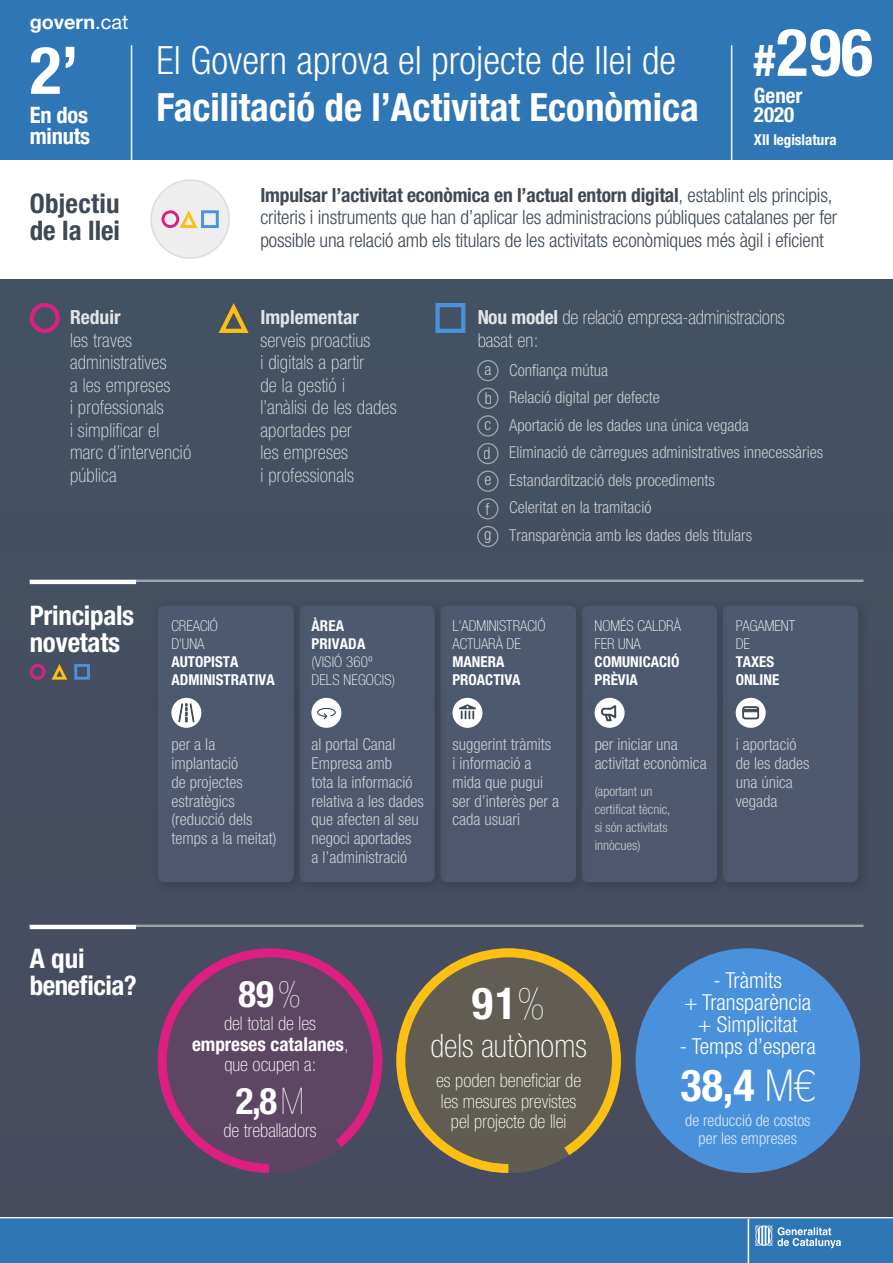
<style>
.page{position:relative;width:893px;height:1263px;background:#fff}
.page>*{position:absolute;margin:0;border:0;box-sizing:border-box;transform-origin:0 0}
.t1{font:700 condensed 66px "Helvetica Neue";color:#fff}
.t2{font:700 condensed 44.1px "Helvetica Neue LT Std";color:#fff}
.t3{font:700 condensed 39px "Helvetica Neue LT Std";color:#fff}
.t4{font:300 condensed 39px "Helvetica Neue LT Std";color:#fff}
.t5{font:700 condensed 36.75px "Helvetica Neue LT Std";color:#fff}
.t6{font:100 condensed 32.4px "Helvetica Neue LT Std";color:#fff}
.t7{font:700 condensed 27px/27px "Helvetica Neue LT Std";letter-spacing:-.01em;color:#fff}
.t8{font:700 condensed 27px/27px "Helvetica Neue LT Std";letter-spacing:.01em;color:#3f4955}
.t9{font:700 condensed 22.5px/21px "Helvetica Neue";letter-spacing:-.01em;color:#fff}
.t10{font:300 condensed 22.05px/22px "Helvetica Neue LT Std";color:#fff;text-align:center}
.t11{font:700 condensed 21px/19.5px "Helvetica Neue";color:#fff}
.t12{font:700 19.8px "Helvetica Neue";color:#fff}
.t13{font:300 condensed 19.5px/22.5px "Helvetica Neue LT Std";letter-spacing:-.01em;color:#3f4955}
.t14{font:100 condensed 19.5px/22.5px "Helvetica Neue LT Std";letter-spacing:.01em;color:#fff}
.t15{font:100 condensed 19.5px/22.5px "Helvetica Neue LT Std";letter-spacing:-.01em;color:#fff}
.t16{font:700 condensed 19.5px "Helvetica Neue LT Std";color:#fff}
.t17{font:100 condensed 19.05px/20.5px "Helvetica Neue LT Std";color:#fff;text-align:center}
.t18{font:300 condensed 16.5px/18.8px "Helvetica Neue LT Std";color:#fff}
.t19{font:300 condensed 16.2px/17.7px "Helvetica Neue LT Std";color:#fff;text-align:center}
.t20{font:100 condensed 15px/18px "Helvetica Neue LT Std";color:#fff}
.t21{font:700 condensed 15px/18px "Helvetica Neue LT Std";color:#fff}
.t22{font:700 condensed 15px "Helvetica Neue";color:#fff}
.t23{font:300 condensed 13.5px/18px "Helvetica Neue LT Std";color:#fff}
.s1{font-weight:400}
.s2{font-size:45px}
.s3{font-weight:700}
.s4{font-weight:200}
.s5{font-weight:100}
</style>
<div class="page">
<div style="left:0;top:279px;width:893px;height:980px;background:#445062"></div>
<div style="left:0;top:0;width:893px;height:160px;background:#2e76b5"></div>
<hr style="left:131px;top:45px;width:1px;height:116px;background:#fff">
<hr style="left:731px;top:45px;width:1px;height:116px;background:#fff">
<svg style="left:0;top:1217px;width:893px;height:46px;background:#377cb8"></svg>
<hr style="left:30px;top:925px;width:833px;height:2px;background:#fff">
<hr style="left:30px;top:580px;width:833px;height:2px;background:#fff">
<div style="left:294px;top:601px;width:152px;height:292px;background:#3f4657"></div>
<div style="left:300px;top:606px;width:135px;height:276px;background:#4e586e;border-radius:6px"></div>
<div style="left:577px;top:601px;width:151px;height:292px;background:#424a5d"></div>
<div style="left:582px;top:606px;width:135px;height:276px;background:#4e586e;border-radius:6px"></div>
<div style="left:717px;top:601px;width:152px;height:292px;background:#414859"></div>
<div style="left:723px;top:606px;width:135px;height:276px;background:#4e586e;border-radius:6px"></div>
<div style="left:153px;top:601px;width:152px;height:292px;background:linear-gradient(to bottom,#434e61,#444b5e)"></div>
<div style="left:158px;top:606px;width:136px;height:276px;background:#4e586e;border-radius:6px"></div>
<svg style="left:447px;top:606px;width:139px;height:279px;fill:#3f4859"></svg>
<div style="left:440px;top:606px;width:136px;height:276px;background:#4e586e;border-radius:6px"></div>
<hr style="left:30px;top:925px;width:106px;height:4px;background:#fff">
<hr style="left:30px;top:580px;width:106px;height:4px;background:#fff">
<div style="left:150px;top:179px;width:80px;height:80px;background:#eee;border-radius:50%"></div>
<div style="left:162px;top:210px;width:17px;height:18px;border:3px solid #dd1f81;border-radius:50%"></div>
<div style="left:201px;top:210px;width:18px;height:18px;border:3px solid #4a91db"></div>
<svg style="left:177px;top:210px;width:21px;height:18px"></svg>
<div style="left:150px;top:179px;width:80px;height:80px;border:2px solid #000;border-radius:50%"></div>
<div style="left:30px;top:664px;width:15px;height:16px;border:3px solid #dd1f81;border-radius:50%"></div>
<div style="left:74px;top:664px;width:16px;height:16px;border:3px solid #4a91db"></div>
<svg style="left:51px;top:664px;width:17px;height:16px"></svg>
<div style="left:30px;top:303px;width:30px;height:30px;border:4px solid #dd1f81;border-radius:50%"></div>
<svg style="left:218px;top:303px;width:31px;height:30px"></svg>
<div style="left:636px;top:949px;width:223px;height:223px;background:#4a91db;border-radius:50%"></div>
<svg style="left:396px;top:948px;width:225px;height:225px;fill:#615d53"></svg>
<svg style="left:158px;top:948px;width:224px;height:225px;fill:#5d4564"></svg>
<div style="left:435px;top:303px;width:30px;height:30px;border:4px solid #4a91db"></div>
<div style="left:477px;top:360px;width:21px;height:21px;border:1px solid #fff;border-radius:50%"></div>
<div style="left:477px;top:388px;width:21px;height:21px;border:1px solid #fff;border-radius:50%"></div>
<div style="left:477px;top:415px;width:21px;height:21px;border:1px solid #fff;border-radius:50%"></div>
<div style="left:477px;top:443px;width:21px;height:21px;border:1px solid #fff;border-radius:50%"></div>
<div style="left:477px;top:471px;width:21px;height:21px;border:1px solid #fff;border-radius:50%"></div>
<div style="left:477px;top:498px;width:21px;height:21px;border:1px solid #fff;border-radius:50%"></div>
<div style="left:477px;top:526px;width:21px;height:21px;border:1px solid #fff;border-radius:50%"></div>
<div style="left:171px;top:698px;width:30px;height:30px;background:#fff;border-radius:50%"></div>
<div style="left:311px;top:698px;width:30px;height:30px;background:#fff;border-radius:50%"></div>
<div style="left:595px;top:698px;width:30px;height:30px;background:#fff;border-radius:50%"></div>
<svg style="left:601px;top:705px;width:15px;height:16px"></svg>
<div style="left:736px;top:698px;width:30px;height:30px;background:#fff;border-radius:50%"></div>
<svg style="left:742px;top:706px;width:17px;height:13px"></svg>
<svg style="left:317px;top:707px;width:20px;height:13px"></svg>
<div style="left:179px;top:704px;width:4px;height:18px;border:1px solid #3f4955"></div>
<div style="left:190px;top:704px;width:4px;height:18px;border:1px solid #3f4955"></div>
<svg style="left:185px;top:703px;width:2px;height:19px"></svg>
<div style="left:452px;top:698px;width:30px;height:30px;background:#fff;border-radius:50%"></div>
<svg style="left:459px;top:706px;width:17px;height:13px"></svg>
<p class="t12" style="left:30px;top:6px;width:100px">govern<span class="s1">.cat</span></p>
<h1 class="t1" style="left:30px;top:16px;width:50px">2’</h1>
<h3 class="t9" style="left:30px;top:103px;width:62px">En dos minuts</h3>
<h3 class="t8" style="left:30px;top:189px;width:92px">Objectiu de la llei</h3>
<h3 class="t4" style="left:157px;top:38px;width:521px">El Govern aprova el projecte de llei de</h3>
<h3 class="t3" style="left:157px;top:83px;width:544px">Facilitació de l’Activitat Econòmica</h3>
<h1 class="t1" style="left:754px;top:-2px;width:120px"><span class="s2">#</span>296</h1>
<p class="t11" style="left:754px;top:84px;width:50px">Gener<br>2020</p>
<p class="t22" style="left:754px;top:127px;width:84px">XII legislatura</p>
<p class="t13" style="left:260px;top:183px;width:578px"><span class="s3">Impulsar l’activitat econòmica en l’actual entorn digital</span>, establint els principis, criteris i instruments que han d’aplicar les administracions públiques catalanes per fer possible una relació amb els titulars de les activitats econòmiques més àgil i eficient</p>
<p class="t16" style="left:70px;top:306px;width:52px">Reduir</p>
<p class="t14" style="left:70px;top:329px;width:123px">les traves administratives<br>a les empreses<br>i professionals<br>i simplificar el marc d’intervenció pública</p>
<p class="t16" style="left:260px;top:306px;width:100px">Implementar</p>
<p class="t14" style="left:260px;top:329px;width:138px">serveis proactius<br>i digitals a partir<br>de la gestió i<br>l’anàlisi de les dades aportades per<br>les empreses<br>i professionals</p>
<h3 class="t7" style="left:30px;top:601px;width:106px">Principals novetats</h3>
<p class="t20" style="left:171px;top:617px;width:48px">CREACIÓ<br>D'UNA</p>
<p class="t21" style="left:171px;top:653px;width:105px">AUTOPISTA<br>ADMINISTRATIVA</p>
<p class="t21" style="left:311px;top:617px;width:55px">ÀREA<br>PRIVADA</p>
<p class="t20" style="left:311px;top:653px;width:85px">(VISIÓ 360º<br>DELS NEGOCIS)</p>
<p class="t15" style="left:477px;top:306px;width:309px"><span class="s3">Nou model</span> de relació empresa-administracions basat en:</p>
<p class="t18" style="left:509px;top:356px;width:316px;line-height:27.5px">Confiança mútua<br>Relació digital per defecte<br>Aportació de les dades una única vegada<br>Eliminació de càrregues administratives innecessàries Estandardització dels procediments<br>Celeritat en la tramitació<br>Transparència amb les dades dels titulars</p>
<p class="t18" style="left:484px;top:354px;width:9px;line-height:29.1px">a b</p>
<p class="t18" style="left:484px;top:411px;width:9px;line-height:27.5px;text-align:justify">c d e</p>
<p class="t18" style="left:484px;top:497px;width:9px;line-height:24.6px">f g</p>
<p class="t20" style="left:452px;top:617px;width:94px">L'ADMINISTRACIÓ<br>ACTUARÀ DE</p>
<p class="t21" style="left:452px;top:653px;width:70px">MANERA<br>PROACTIVA</p>
<p class="t20" style="left:595px;top:617px;width:88px">NOMÉS CALDRÀ<br>FER UNA</p>
<p class="t21" style="left:595px;top:653px;width:86px">COMUNICACIÓ<br>PRÈVIA</p>
<p class="t20" style="left:736px;top:617px;width:61px">PAGAMENT<br>DE</p>
<p class="t21" style="left:736px;top:653px;width:45px">TAXES<br>ONLINE</p>
<h3 class="t7" style="left:30px;top:944px;width:109px">A qui beneficia?</h3>
<p class="t18" style="left:171px;top:735px;width:107px">per a la implantació<br>de projectes estratègics (reducció dels temps a la meitat)</p>
<p class="t18" style="left:311px;top:735px;width:114px">al portal Canal<br>Empresa amb<br>tota la informació relativa a les dades que afecten al seu negoci aportades<br>a l’administració</p>
<p class="t18" style="left:452px;top:735px;width:108px">suggerint tràmits<br>i informació a mida que pugui ser d’interès per a cada usuari</p>
<p class="t18" style="left:736px;top:735px;width:75px">i aportació de les dades una única vegada</p>
<p class="t18" style="left:595px;top:735px;width:114px">per iniciar una activitat econòmica</p>
<p class="t23" style="left:595px;top:782px;width:77px">(aportant un certificat tècnic, si són activitats innòcues)</p>
<h3 class="t5" style="left:239px;top:972px;width:64px">89<span class="s4">%</span></h3>
<p class="t17" style="left:192px;top:1013px;width:158px">del total de les <span class="s3">empreses catalanes</span>, que ocupen a:</p>
<h3 class="t5" style="left:236px;top:1079px;width:69px">2,8<span class="s4">M</span></h3>
<p class="t17" style="left:223px;top:1120px;width:95px">de treballadors</p>
<h2 class="t2" style="left:472px;top:976px;width:75px">91<span class="s4">%</span></h2>
<h3 class="t6" style="left:430px;top:1027px;width:158px">dels autònoms</h3>
<p class="t17" style="left:436px;top:1070px;width:147px">es poden beneficiar de les mesures previstes pel projecte de llei</p>
<h3 class="t10" style="left:684px;top:968px;width:128px">- Tràmits<br>+ Transparència + Simplicitat</h3>
<h3 class="t10" style="left:680px;top:1035px;width:137px">- Temps d’espera</h3>
<h2 class="t2" style="left:681px;top:1058px;width:136px">38,4 <span class="s5">M€</span></h2>
<p class="t19" style="left:685px;top:1112px;width:127px">de reducció de costos per les empreses</p>
</div>
